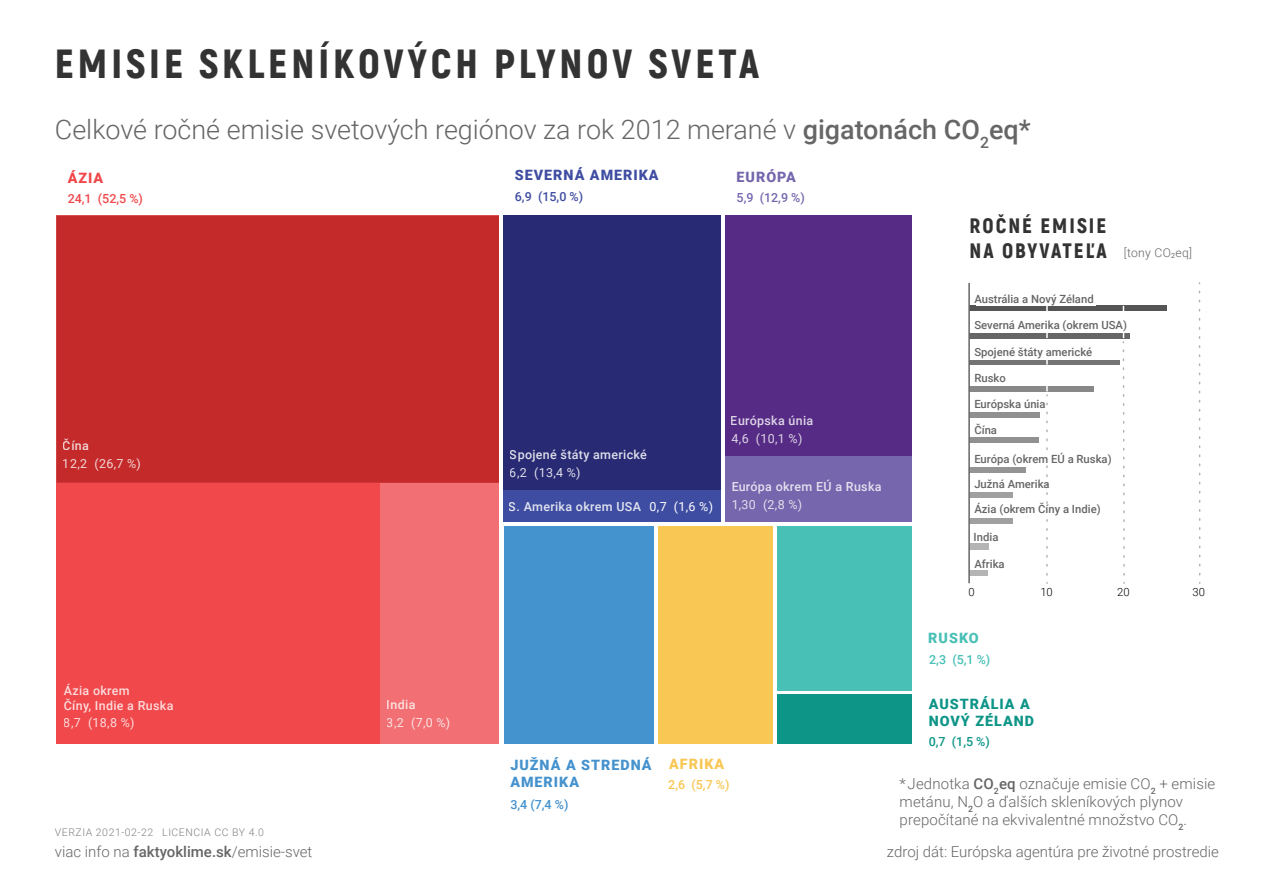
<style>
.page{position:relative;width:1263px;height:893px;background:#fff}
.page>*{position:absolute;margin:0;border:0;box-sizing:border-box;transform-origin:0 0}
.t1{font:900 40.5px "Akrobat";letter-spacing:.1em;color:#333}
.t2{font:300 27px "Roboto";color:#666}
.t3{font:900 20.85px/25px "Akrobat";letter-spacing:.1em;color:#333}
.t4{font:300 15px/18px "Roboto";letter-spacing:.01em;color:#666}
.t5{font:900 14.25px/17.1px "Roboto";letter-spacing:.07em;color:#4492ce}
.t6{font:900 14.25px/17.1px "Roboto";letter-spacing:.07em;color:#0d9587}
.t7{font:900 14.25px "Roboto";letter-spacing:.07em;color:#3e4da1}
.t8{font:900 14.25px "Roboto";letter-spacing:.07em;color:#f8c754}
.t9{font:900 14.25px "Roboto";letter-spacing:.07em;color:#7566ad}
.t10{font:900 14.25px "Roboto";letter-spacing:.07em;color:#48c0b6}
.t11{font:900 14.25px "Roboto";color:#f0484b}
.t12{font:500 12.45px/15px "Roboto";letter-spacing:.025em;color:#fff}
.t13{font:12.45px "Roboto";letter-spacing:.025em;color:#fff}
.t14{font:500 12.45px "Roboto";color:#f0484b}
.t15{font:500 12.45px "Roboto";color:#3e4da1}
.t16{font:500 12.45px "Roboto";color:#7566ad}
.t17{font:500 12.45px "Roboto";color:#4492ce}
.t18{font:500 12.45px "Roboto";color:#f8c754}
.t19{font:500 12.45px "Roboto";color:#48c0b6}
.t20{font:500 12.45px "Roboto";color:#0d9587}
.t21{font:300 12.15px "Roboto";letter-spacing:.025em;color:#666}
.t22{font:500 11.25px/24.5px "Roboto";color:#666}
.t23{font:300 11.25px "Roboto";color:#000}
.t24{font:300 10.5px "Roboto";letter-spacing:.05em;color:#808080}
.s1{font-weight:500}
.s2{font-weight:400}
</style>
<div class="page">
<div style="left:504px;top:526px;width:149px;height:217px;background:#4492ce"></div>
<div style="left:658px;top:526px;width:114px;height:217px;background:#f8c754"></div>
<div style="left:777px;top:694px;width:134px;height:49px;background:#0d9587"></div>
<div style="left:777px;top:526px;width:134px;height:165px;background:#48c0b6"></div>
<div style="left:725px;top:215px;width:186px;height:307px;background:#7566ad"></div>
<div style="left:725px;top:215px;width:186px;height:241px;background:#562b85"></div>
<div style="left:56px;top:215px;width:443px;height:528px;background:#f27073"></div>
<div style="left:56px;top:215px;width:443px;height:268px;background:#c42a2a"></div>
<div style="left:56px;top:483px;width:324px;height:260px;background:#f0484b"></div>
<div style="left:504px;top:215px;width:217px;height:307px;background:#3e4da1"></div>
<div style="left:504px;top:215px;width:217px;height:275px;background:#282a74"></div>
<svg style="left:1199px;top:291px;width:1px;height:292px"></svg>
<svg style="left:1123px;top:349px;width:2px;height:234px"></svg>
<svg style="left:1046px;top:403px;width:2px;height:180px"></svg>
<div style="left:969px;top:306px;width:197px;height:5px;background:#555"></div>
<div style="left:969px;top:333px;width:161px;height:5px;background:#666"></div>
<div style="left:969px;top:360px;width:150px;height:5px;background:#747474"></div>
<div style="left:969px;top:386px;width:125px;height:5px;background:#888"></div>
<div style="left:969px;top:412px;width:70px;height:5px;background:#909090"></div>
<div style="left:969px;top:438px;width:70px;height:5px;background:#909090"></div>
<div style="left:969px;top:467px;width:57px;height:6px;background:#949494"></div>
<div style="left:969px;top:492px;width:43px;height:6px;background:#a0a0a0"></div>
<div style="left:969px;top:518px;width:43px;height:6px;background:#a0a0a0"></div>
<div style="left:969px;top:544px;width:20px;height:6px;background:#b4b4b4"></div>
<div style="left:969px;top:570px;width:18px;height:6px;background:#b4b4b4"></div>
<svg style="left:1046px;top:386px;width:2px;height:10px"></svg>
<hr style="left:968px;top:283px;width:2px;height:300px;background:#666">
<div style="left:1039px;top:452px;width:17px;height:13px;background:#fff"></div>
<div style="left:1039px;top:504px;width:17px;height:13px;background:#fff"></div>
<h1 class="t1" style="left:55px;top:38px;width:706px">EMISIE SKLENÍKOVÝCH PLYNOV SVETA</h1>
<h2 class="t2" style="left:55px;top:110px;width:977px">Celkové ročné emisie svetových regiónov za rok 2012 merané v <span class="s1">gigatonách CO</span><sub>2</sub><span class="s1">eq*</span></h2>
<p class="t11" style="left:68px;top:168px;width:37px">ÁZIA</p>
<p class="t14" style="left:68px;top:190px;width:77px">24,1 (52,5 %)</p>
<p class="t12" style="left:63px;top:437px;width:28px">Čína</p>
<p class="t13" style="left:63px;top:455px;width:80px">12,2 (26,7 %)</p>
<p class="t12" style="left:64px;top:682px;width:111px">Ázia okrem<br>Číny, Indie a Ruska</p>
<p class="t13" style="left:64px;top:714px;width:72px">8,7 (18,8 %)</p>
<p class="t24" style="left:55px;top:825px;width:210px">VERZIA 2021-02-22 LICENCIA CC BY 4.0</p>
<p class="t12" style="left:387px;top:696px;width:30px">India</p>
<p class="t13" style="left:387px;top:713px;width:65px">3,2 (7,0 %)</p>
<p class="t7" style="left:515px;top:165px;width:145px">SEVERNÁ AMERIKA</p>
<p class="t15" style="left:515px;top:188px;width:70px">6,9 (15,0 %)</p>
<p class="t9" style="left:736px;top:167px;width:61px">EURÓPA</p>
<p class="t16" style="left:736px;top:189px;width:70px">5,9 (12,9 %)</p>
<p class="t12" style="left:510px;top:446px;width:139px">Spojené štáty americké</p>
<p class="t12" style="left:509px;top:499px;width:206px">S. Amerika okrem USA <span class="s2">0,7 (1,6 %)</span></p>
<p class="t13" style="left:510px;top:464px;width:72px">6,2 (13,4 %)</p>
<p class="t12" style="left:731px;top:412px;width:84px">Európska únia</p>
<p class="t13" style="left:732px;top:430px;width:72px">4,6 (10,1 %)</p>
<p class="t12" style="left:731px;top:479px;width:152px">Európa okrem EÚ a Ruska</p>
<p class="t13" style="left:731px;top:496px;width:72px">1,30 (2,8 %)</p>
<p class="t5" style="left:510px;top:756px;width:143px">JUŽNÁ A STREDNÁ<br>AMERIKA</p>
<p class="t17" style="left:510px;top:796px;width:60px">3,4 (7,4 %)</p>
<p class="t8" style="left:669px;top:754px;width:57px">AFRIKA</p>
<p class="t18" style="left:668px;top:776px;width:63px">2,6 (5,7 %)</p>
<h3 class="t3" style="left:969px;top:213px;width:139px">ROČNÉ EMISIE<br>NA OBYVATEĽA</h3>
<p class="t21" style="left:1124px;top:244px;width:70px">[tony CO<sub>2</sub>eq]</p>
<p class="t22" style="left:974px;top:286px;width:121px">Austrália a Nový Zéland</p>
<p class="t22" style="left:974px;top:312px;width:154px">Severná Amerika (okrem USA)</p>
<p class="t22" style="left:974px;top:339px;width:119px">Spojené štáty americké</p>
<p class="t22" style="left:974px;top:365px;width:33px">Rusko</p>
<p class="t22" style="left:974px;top:392px;width:73px">Európska únia</p>
<p class="t22" style="left:974px;top:417px;width:24px">Čína</p>
<p class="t22" style="left:974px;top:446px;width:139px">Európa (okrem EÚ a Ruska)</p>
<p class="t22" style="left:974px;top:472px;width:128px">Južná Amerika<br>Ázia (okrem Číny a Indie)</p>
<p class="t22" style="left:974px;top:524px;width:26px">India</p>
<p class="t22" style="left:974px;top:551px;width:32px">Afrika</p>
<p class="t23" style="left:968px;top:584px;width:8px">0</p>
<p class="t23" style="left:1040px;top:584px;width:14px">10</p>
<p class="t23" style="left:1117px;top:584px;width:14px">20</p>
<p class="t23" style="left:1192px;top:584px;width:14px">30</p>
<p class="t10" style="left:928px;top:628px;width:52px">RUSKO</p>
<p class="t19" style="left:929px;top:651px;width:63px">2,3 (5,1 %)</p>
<p class="t6" style="left:929px;top:695px;width:107px">AUSTRÁLIA A<br>NOVÝ ZÉLAND</p>
<p class="t20" style="left:929px;top:732px;width:63px">0,7 (1,5 %)</p>
<p class="t4" style="left:899px;top:774px;width:317px">*Jednotka <span class="s1">CO</span><sub>2</sub><span class="s1">eq</span> označuje emisie CO<sub>2</sub> + emisie metánu, N<sub>2</sub>O a ďalších skleníkových plynov prepočítané na ekvivalentné množstvo CO<sub>2</sub>.</p>
<p class="t4" style="left:55px;top:842px;width:259px">viac info na <span class="s1">faktyoklime.sk</span>/emisie-svet</p>
<p class="t4" style="left:887px;top:842px;width:333px">zdroj dát: Európska agentúra pre životné prostredie</p>
</div>
